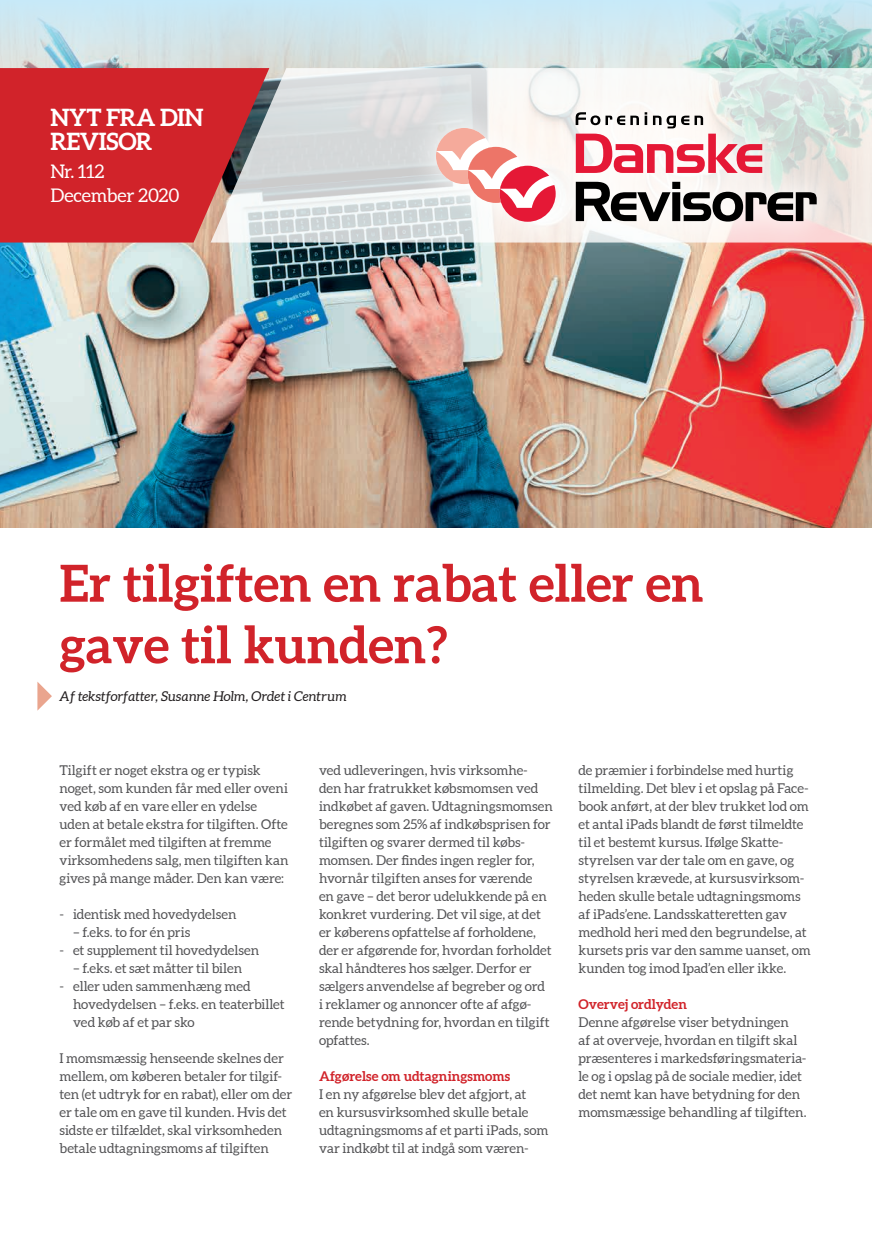
<style>
.page{position:relative;width:872px;height:1234px;background:#fff}
.page>*{position:absolute;margin:0;border:0;box-sizing:border-box;transform-origin:0 0}
.t1{font:700 51px/61.5px "Aleo";color:#d1232a}
.t2{font:700 24px/24px "Aleo";letter-spacing:-.015em;color:#fff}
.t3{font:18.75px/24px "Aleo";letter-spacing:-.01em;color:#fff}
.t4{font:13.5px/18px "Aleo";color:#535355}
.t5{font:italic 13.5px "Aleo";color:#231f20}
.t6{font:700 13.5px "Aleo";letter-spacing:.005em;color:#d1232a}
</style>
<div class="page">
<img style="left:0;top:0;width:872px;height:527px">
<div style="left:0;top:68px;width:210px;height:174px;background:#d1232a"></div>
<svg style="left:210px;top:68px;width:662px;height:174px"></svg>
<div style="left:405px;top:81px;width:442px;height:172px;background:#fff;opacity:.75"></div>
<svg style="left:436px;top:128px;width:119px;height:94px"></svg>
<svg style="left:576px;top:134px;width:186px;height:39px"></svg>
<svg style="left:576px;top:182px;width:240px;height:39px"></svg>
<svg style="left:575px;top:112px;width:72px;height:13px"></svg>
<svg style="left:653px;top:116px;width:50px;height:12px"></svg>
<svg style="left:37px;top:682px;width:15px;height:28px"></svg>
<h2 class="t2" style="left:50px;top:106px;width:155px">NYT FRA DIN<br>REVISOR</h2>
<h3 class="t3" style="left:50px;top:160px;width:131px">Nr. 112<br>December 2020</h3>
<h1 class="t1" style="left:60px;top:554px;width:645px">Er tilgiften en rabat eller en gave til kunden?</h1>
<p class="t5" style="left:60px;top:687px;width:289px">Af tekstforfatter, Susanne Holm, Ordet i Centrum</p>
<p class="t4" style="left:60px;top:761px;width:230px">Tilgift er noget ekstra og er typisk noget, som kunden får med eller oveni ved køb af en vare eller en ydelse uden at betale ekstra for tilgiften. Ofte er formålet med tilgiften at fremme virksomhedens salg, men tilgiften kan gives på mange måder. Den kan være:</p>
<p class="t4" style="left:60px;top:905px;width:178px">- identisk med hovedydelsen</p>
<p class="t4" style="left:73px;top:923px;width:119px">– f.eks. to for én pris</p>
<p class="t4" style="left:60px;top:941px;width:201px">- et supplement til hovedydelsen</p>
<p class="t4" style="left:73px;top:959px;width:170px">– f.eks. et sæt måtter til bilen</p>
<p class="t4" style="left:73px;top:977px;width:213px;text-indent:-14px">- eller uden sammenhæng med hovedydelsen – f.eks. en teaterbillet ved køb af et par sko</p>
<p class="t4" style="left:60px;top:1049px;width:234px">I momsmæssig henseende skelnes der mellem, om køberen betaler for tilgif&shy;ten (et udtryk for en rabat), eller om der er tale om en gave til kunden. Hvis det sidste er tilfældet, skal virksomheden betale udtagningsmoms af tilgiften</p>
<p class="t4" style="left:319px;top:761px;width:235px">ved udleveringen, hvis virksomhe&shy;den har fratrukket købsmomsen ved indkøbet af gaven. Udtagningsmomsen beregnes som 25% af indkøbsprisen for tilgiften og svarer dermed til købs&shy;momsen. Der findes ingen regler for, hvornår tilgiften anses for værende<br>en gave – det beror udelukkende på en konkret vurdering. Det vil sige, at det er køberens opfattelse af forholdene, der er afgørende for, hvordan forholdet skal håndteres hos sælger. Derfor er sælgers anvendelse af begreber og ord<br>i reklamer og annoncer ofte af afgø&shy;rende betydning for, hvordan en tilgift opfattes.</p>
<p class="t6" style="left:319px;top:1067px;width:193px">Afgørelse om udtagningsmoms</p>
<p class="t4" style="left:319px;top:1085px;width:231px">I en ny afgørelse blev det afgjort, at<br>en kursusvirksomhed skulle betale udtagningsmoms af et parti iPads, som var indkøbt til at indgå som væren-</p>
<p class="t4" style="left:578px;top:761px;width:234px">de præmier i forbindelse med hurtig tilmelding. Det blev i et opslag på Face&shy;book anført, at der blev trukket lod om et antal iPads blandt de først tilmeldte til et bestemt kursus. Ifølge Skatte&shy;styrelsen var der tale om en gave, og styrelsen krævede, at kursusvirksom&shy;heden skulle betale udtagningsmoms af iPads’ene. Landsskatteretten gav medhold heri med den begrundelse, at kursets pris var den samme uanset, om kunden tog imod Ipad’en eller ikke.</p>
<p class="t6" style="left:578px;top:995px;width:110px">Overvej ordlyden</p>
<p class="t4" style="left:578px;top:1013px;width:230px">Denne afgørelse viser betydningen<br>af at overveje, hvordan en tilgift skal præsenteres i markedsføringsmateria&shy;le og i opslag på de sociale medier, idet det nemt kan have betydning for den momsmæssige behandling af tilgiften.</p>
</div>
